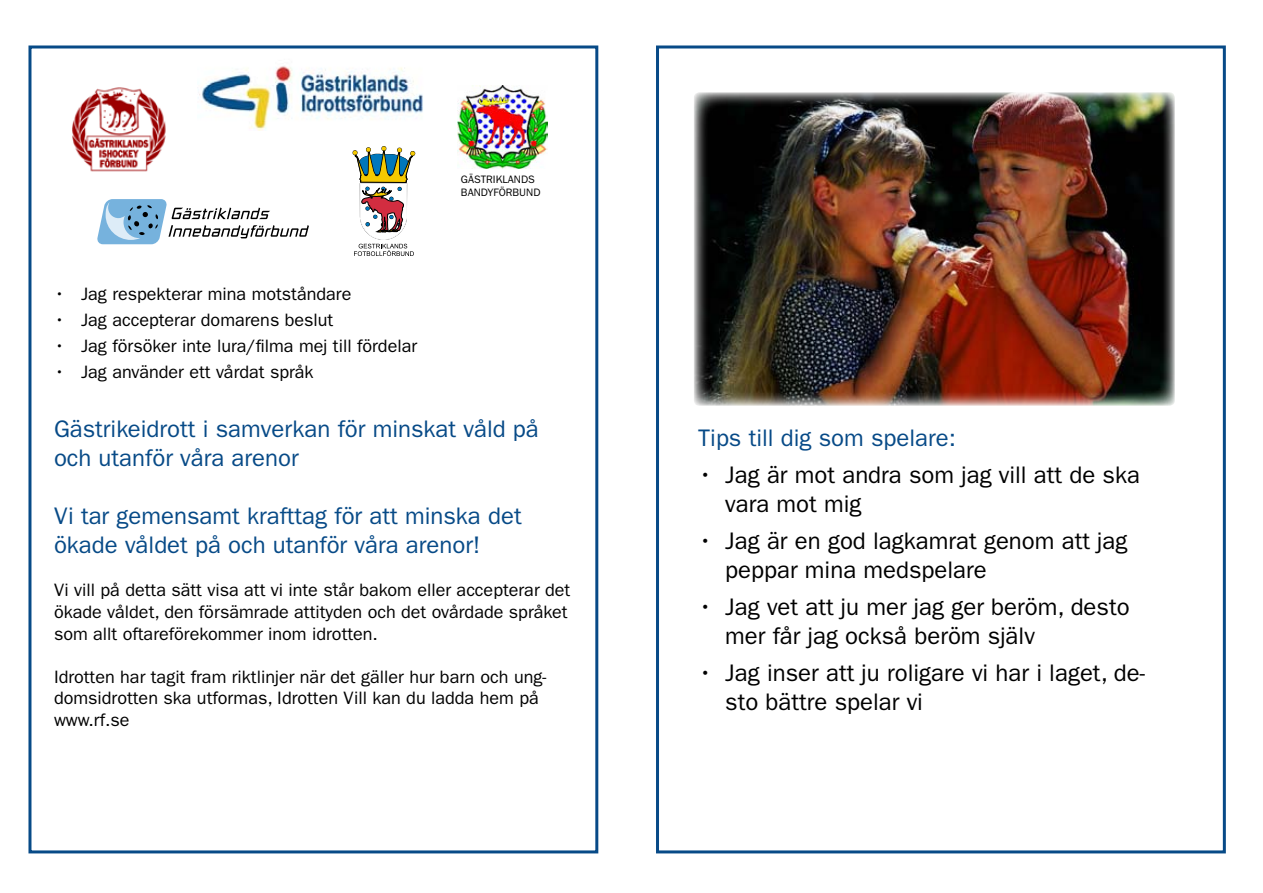
<style>
.page{position:relative;width:1263px;height:893px;background:#fff}
.page>*{position:absolute;margin:0;border:0;box-sizing:border-box;transform-origin:0 0}
.t1{font:24px/28.8px "ITC Franklin Gothic Std";color:#000}
.t2{font:24px/28.8px "ITC Franklin Gothic Std";color:#074a87}
.t3{font:18px/25.8px "ITC Franklin Gothic Std";color:#000}
.t4{font:10.8px/12.9px "ITC Franklin Gothic Std";color:#000}
</style>
<div class="page">
<div style="left:656px;top:45px;width:570px;height:808px;border:3px solid #074a87"></div>
<div style="left:28px;top:45px;width:570px;height:808px;border:3px solid #074a87"></div>
<img style="left:694px;top:92px;width:481px;height:314px;border-radius:5px">
<svg style="left:353px;top:146px;width:62px;height:110px"></svg>
<svg style="left:98px;top:199px;width:211px;height:45px"></svg>
<img style="left:72px;top:87px;width:94px;height:85px">
<img style="left:458px;top:85px;width:89px;height:84px">
<img style="left:198px;top:66px;width:225px;height:64px">
<p class="t4" style="left:461px;top:173px;width:81px">GÄSTRIKLANDS<br>BANDYFÖRBUND</p>
<p class="t3" style="left:81px;top:281px;width:338px">Jag respekterar mina motståndare<br>Jag accepterar domarens beslut<br>Jag försöker inte lura/filma mej till fördelar Jag använder ett vårdat språk</p>
<h1 class="t2" style="left:54px;top:414px;width:486px">Gästrikeidrott i samverkan för minskat våld på och utanför våra arenor</h1>
<p class="t3" style="left:54px;top:281px;width:12px;text-align:justify">• • • •</p>
<h1 class="t2" style="left:54px;top:502px;width:469px">Vi tar gemensamt krafttag för att minska det ökade våldet på och utanför våra arenor!</h1>
<p class="t3" style="left:54px;top:580px;width:518px;line-height:21.6px">Vi vill på detta sätt visa att vi inte står bakom eller accepterar det ökade våldet, den försämrade attityden och det ovårdade språket som allt oftareförekommer inom idrotten.</p>
<p class="t3" style="left:54px;top:666px;width:494px;line-height:21.6px">Idrotten har tagit fram riktlinjer när det gäller hur barn och ung&shy;domsidrotten ska utformas, Idrotten Vill kan du ladda hem på www.rf.se</p>
<h1 class="t2" style="left:698px;top:423px;width:259px">Tips till dig som spelare:</h1>
<h1 class="t1" style="left:725px;top:461px;width:416px">Jag är mot andra som jag vill att de ska vara mot mig</h1>
<h1 class="t1" style="left:725px;top:527px;width:404px">Jag är en god lagkamrat genom att jag peppar mina medspelare</h1>
<h1 class="t1" style="left:725px;top:593px;width:406px">Jag vet att ju mer jag ger beröm, desto mer får jag också beröm själv</h1>
<h1 class="t1" style="left:725px;top:659px;width:421px">Jag inser att ju roligare vi har i laget, de&shy;sto bättre spelar vi</h1>
<h1 class="t1" style="left:698px;top:461px;width:16px">•</h1>
<h1 class="t1" style="left:698px;top:527px;width:16px">•</h1>
<h1 class="t1" style="left:698px;top:593px;width:16px">•</h1>
<h1 class="t1" style="left:698px;top:659px;width:16px">•</h1>
</div>
